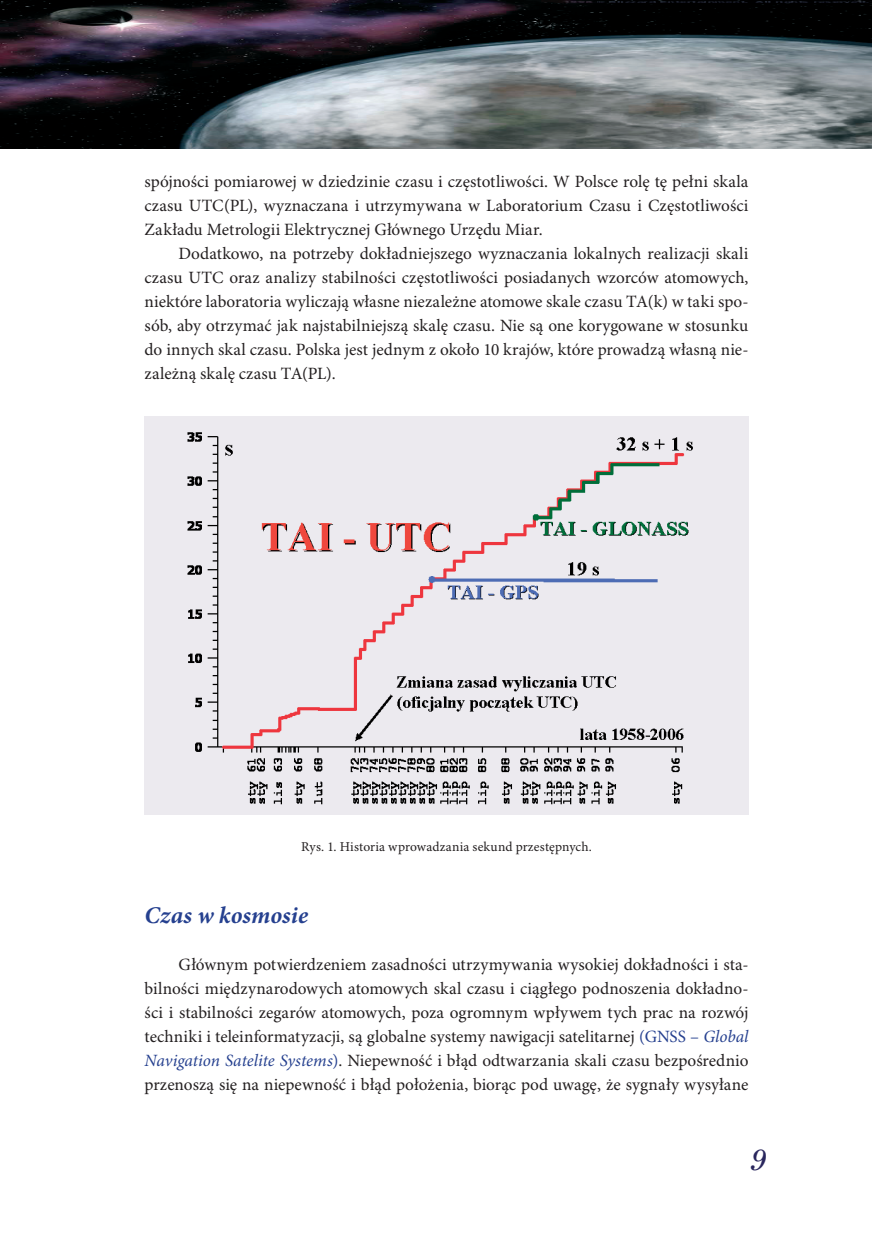
<style>
.page{position:relative;width:872px;height:1246px;background:#fff}
.page>*{position:absolute;margin:0;border:0;box-sizing:border-box;transform-origin:0 0}
.t1{font:italic 30px "Century Schoolbook";color:#29265d}
.t2{font:italic 700 24px "Minion Pro";letter-spacing:.005em;color:#25408f}
.t3{font:17.25px/24px "Minion Pro";color:#231f20;text-align:justify}
.t4{font:13.5px "Minion Pro";letter-spacing:.01em;color:#231f20}
.s1{color:#25408f}
.s2{font-style:italic;color:#25408f}
</style>
<div class="page">
<img style="left:145px;top:417px;width:603px;height:397px">
<img style="left:0;top:0;width:872px;height:149px">
<p class="t3" style="left:145px;top:170px;width:605px">spójności pomiarowej w dziedzinie czasu i częstotliwości. W Polsce rolę tę pełni skala czasu UTC(PL), wyznaczana i utrzymywana w Laboratorium Czasu i Częstotliwości Zakładu Metrologii Elektrycznej Głównego Urzędu Miar.</p>
<p class="t3" style="left:145px;top:242px;width:605px;text-indent:34px">Dodatkowo, na potrzeby dokładniejszego wyznaczania lokalnych realizacji skali czasu UTC oraz analizy stabilności częstotliwości posiadanych wzorców atomowych, niektóre laboratoria wyliczają własne niezależne atomowe skale czasu TA(k) w taki spo&shy;sób, aby otrzymać jak najstabilniejszą skalę czasu. Nie są one korygowane w stosunku do innych skal czasu. Polska jest jednym z około 10 krajów, które prowadzą własną nie&shy;zależną skalę czasu TA(PL).</p>
<p class="t4" style="left:301px;top:839px;width:292px">Rys. 1. Historia wprowadzania sekund przestępnych.</p>
<h2 class="t2" style="left:145px;top:901px;width:165px">Czas w kosmosie</h2>
<p class="t3" style="left:145px;top:953px;width:605px;text-indent:34px">Głównym potwierdzeniem zasadności utrzymywania wysokiej dokładności i sta&shy;bilności międzynarodowych atomowych skal czasu i ciągłego podnoszenia dokładno&shy;ści i stabilności zegarów atomowych, poza ogromnym wpływem tych prac na rozwój techniki i teleinformatyzacji, są globalne systemy nawigacji satelitarnej <span class="s1">(GNSS –</span> <span class="s2">Global Navigation Satelite Systems</span><span class="s1">)</span>. Niepewność i błąd odtwarzania skali czasu bezpośrednio przenoszą się na niepewność i błąd położenia, biorąc pod uwagę, że sygnały wysyłane</p>
<h1 class="t1" style="left:749px;top:1137px;width:18px">9</h1>
</div>
